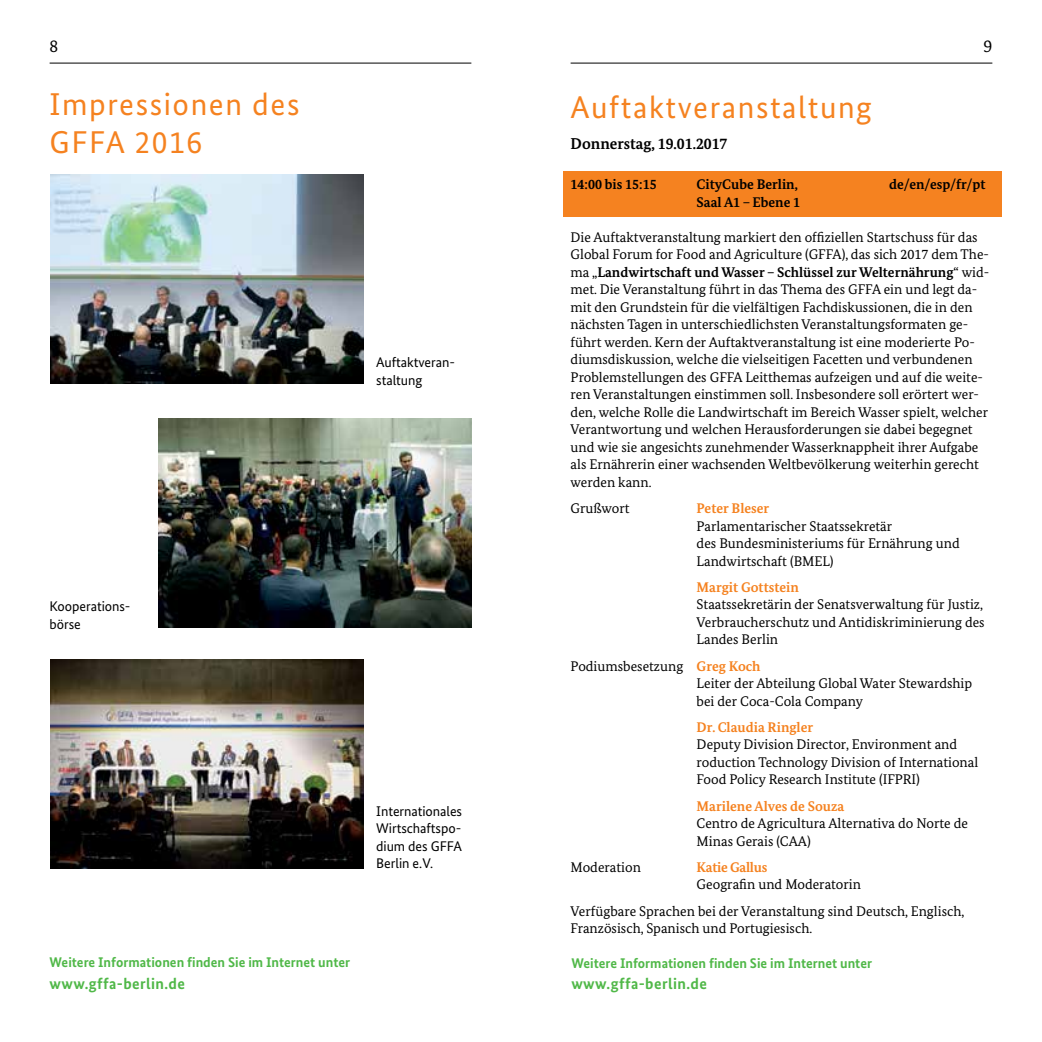
<style>
.page{position:relative;width:1042px;height:1042px;background:#fff}
.page>*{position:absolute;margin:0;border:0;box-sizing:border-box;transform-origin:0 0}
.t1{font:31.5px "Bundes Sans";letter-spacing:.05em;color:#f58220}
.t2{font:17.5px "Bundes Serif";color:#000}
.t3{font:700 15.75px "Bundes Sans";letter-spacing:.025em;color:#50b848}
.t4{font:700 15.75px "Bundes Serif";color:#000}
.t5{font:14px/17.5px "Bundes Serif";color:#000}
.t6{font:14px/17.5px "Bundes Sans";letter-spacing:-.005em;color:#000}
.t7{font:700 14px "Bundes Sans";color:#50b848}
.t8{font:700 14px "Bundes Serif";color:#f58220}
.t9{font:700 14px "Bundes Serif";color:#000}
.t10{font:700 14px "Bundes Serif";letter-spacing:-.02em;color:#f58220}
.s1{font-weight:700}
.s2{font-weight:700;color:#f58220}
</style>
<div class="page">
<hr style="left:50px;top:63px;width:421px;height:1px;background:#000">
<hr style="left:570px;top:63px;width:422px;height:1px;background:#000">
<div style="left:563px;top:171px;width:438px;height:46px;background:#f58220"></div>
<img style="left:50px;top:174px;width:313px;height:209px">
<img style="left:50px;top:660px;width:313px;height:208px">
<img style="left:158px;top:419px;width:313px;height:208px">
<p class="t2" style="left:50px;top:35px;width:10px">8</p>
<p class="t2" style="left:983px;top:35px;width:10px">9</p>
<h1 class="t1" style="left:50px;top:85px;width:251px">Impressionen des</h1>
<h1 class="t1" style="left:570px;top:88px;width:303px">Auftaktveranstaltung</h1>
<h1 class="t1" style="left:50px;top:123px;width:154px">GFFA 2016</h1>
<p class="t4" style="left:570px;top:134px;width:158px">Donnerstag, 19.01.2017</p>
<p class="t6" style="left:376px;top:353px;width:80px">Auftaktveran&shy;staltung</p>
<p class="t6" style="left:50px;top:597px;width:82px">Kooperations&shy;börse</p>
<p class="t6" style="left:376px;top:802px;width:87px;text-align:justify">Internationales Wirtschaftspo&shy;dium des GFFA Berlin e.V.</p>
<p class="t7" style="left:50px;top:954px;width:302px">Weitere Informationen finden Sie im Internet unter</p>
<p class="t3" style="left:50px;top:973px;width:137px">www.gffa-berlin.de</p>
<p class="t9" style="left:570px;top:176px;width:88px">14:00 bis 15:15</p>
<p class="t9" style="left:696px;top:176px;width:103px">CityCube Berlin,</p>
<p class="t9" style="left:889px;top:176px;width:98px">de/en/esp/fr/pt</p>
<p class="t9" style="left:696px;top:193px;width:105px">Saal A1 – Ebene 1</p>
<p class="t5" style="left:570px;top:228px;width:420px">Die Auftaktveranstaltung markiert den offiziellen Startschuss für das Global Forum for Food and Agriculture (GFFA), das sich 2017 dem The&shy;ma „<span class="s1">Landwirtschaft und Wasser – Schlüssel zur Welternährung</span>“ wid&shy;met. Die Veranstaltung führt in das Thema des GFFA ein und legt da&shy;mit den Grundstein für die vielfältigen Fachdiskussionen, die in den nächsten Tagen in unterschiedlichsten Veranstaltungsformaten ge&shy;führt werden. Kern der Auftaktveranstaltung ist eine moderierte Po&shy;diumsdiskussion, welche die vielseitigen Facetten und verbundenen Problemstellungen des GFFA Leitthemas aufzeigen und auf die weite&shy;ren Veranstaltungen einstimmen soll. Insbesondere soll erörtert wer&shy;den, welche Rolle die Landwirtschaft im Bereich Wasser spielt, welcher Verantwortung und welchen Herausforderungen sie dabei begegnet und wie sie angesichts zunehmender Wasserknappheit ihrer Aufgabe als Ernährerin einer wachsenden Weltbevölkerung weiterhin gerecht werden kann.</p>
<p class="t5" style="left:570px;top:499px;width:61px">Grußwort</p>
<p class="t8" style="left:696px;top:500px;width:74px">Peter Bleser</p>
<p class="t5" style="left:696px;top:517px;width:265px">Parlamentarischer Staatssekretär<br>des Bundesministeriums für Ernährung und<br>Landwirtschaft (BMEL)</p>
<p class="t8" style="left:696px;top:578px;width:104px">Margit Gottstein</p>
<p class="t5" style="left:696px;top:595px;width:290px">Staatssekretärin der Senatsverwaltung für Justiz,<br>Verbraucherschutz und Antidiskriminierung des<br>Landes Berlin</p>
<p class="t5" style="left:696px;top:657px;width:277px;text-indent:-126px">Podiumsbesetzung <span class="s2">Greg Koch<br></span>Leiter der Abteilung Global Water Stewardship bei der Coca-Cola Company</p>
<p class="t8" style="left:696px;top:718px;width:118px">Dr. Claudia Ringler</p>
<p class="t5" style="left:696px;top:735px;width:283px">Deputy Division Director, Environment and roduction Technology Division of International<br>Food Policy Research Institute (IFPRI)</p>
<p class="t8" style="left:696px;top:797px;width:149px">Marilene Alves de Souza</p>
<p class="t5" style="left:696px;top:814px;width:273px">Centro de Agricultura Alternativa do Norte de<br>Minas Gerais (CAA)</p>
<p class="t5" style="left:570px;top:858px;width:72px">Moderation</p>
<p class="t10" style="left:696px;top:858px;width:72px">Katie Gallus</p>
<p class="t5" style="left:570px;top:871px;width:395px;line-height:26.2px;text-indent:126px">Geografin und Moderatorin<br>Verfügbare Sprachen bei der Veranstaltung sind Deutsch, Englisch,</p>
<p class="t5" style="left:570px;top:919px;width:243px">Französisch, Spanisch und Portugiesisch.</p>
<p class="t7" style="left:571px;top:954px;width:302px">Weitere Informationen finden Sie im Internet unter</p>
<p class="t3" style="left:571px;top:973px;width:137px">www.gffa-berlin.de</p>
</div>
